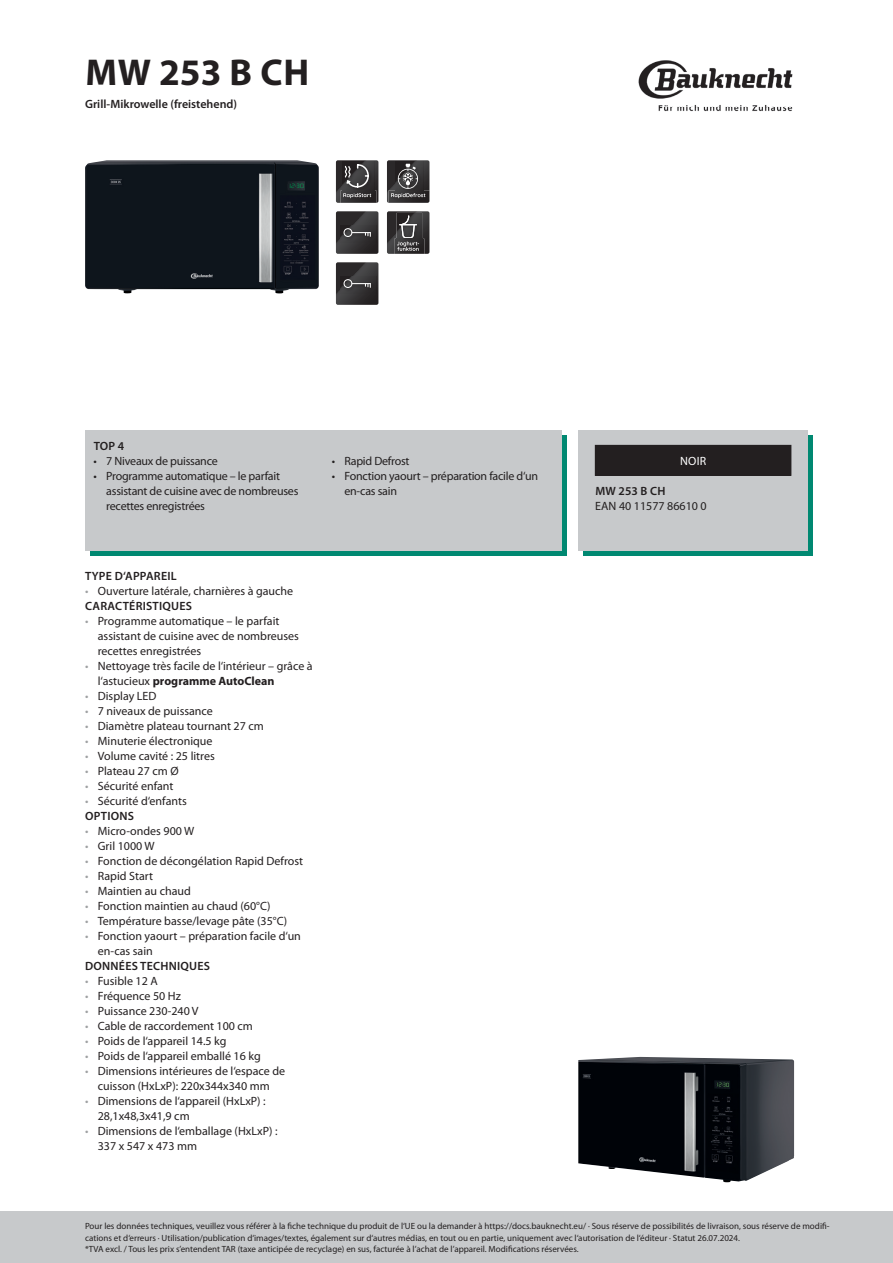
<style>
.page{position:relative;width:893px;height:1263px;background:#fff}
.page>*{position:absolute;margin:0;border:0;box-sizing:border-box;transform-origin:0 0}
.t1{font:700 37.5px "Myriad Pro";letter-spacing:.01em;color:#231f20}
.t2{font:12px/15px "Myriad Pro";color:#231f20}
.t3{font:12px/15px "Myriad Pro";letter-spacing:-.02em;color:#231f20}
.t4{font:600 12px "Myriad Pro";letter-spacing:.01em;color:#231f20}
.t5{font:12px "Myriad Pro";color:#fff}
.t6{font:9px/11.2px "Myriad Pro";color:#231f20}
.s1{color:#9ea0a2}
.s2{font-weight:600}
.s3{font-weight:700}
</style>
<div class="page">
<img style="left:638px;top:60px;width:155px;height:52px">
<div style="left:0;top:1212px;width:893px;height:51px;background:#c7c9cb"></div>
<img style="left:85px;top:160px;width:234px;height:134px">
<svg style="left:336px;top:160px;width:42px;height:43px;background:#484647"></svg>
<svg style="left:336px;top:211px;width:42px;height:43px;background:#3c3b3c"></svg>
<svg style="left:336px;top:262px;width:42px;height:43px;background:#3c3b3c"></svg>
<svg style="left:387px;top:160px;width:42px;height:43px;background:#494748"></svg>
<svg style="left:387px;top:211px;width:42px;height:43px;background:#484647"></svg>
<svg style="left:90px;top:436px;width:477px;height:120px;background:#20927f"></svg>
<div style="left:85px;top:430px;width:476px;height:120px;background:#c7c9cb"></div>
<div style="left:584px;top:436px;width:229px;height:120px;background:#008871"></div>
<div style="left:578px;top:430px;width:230px;height:120px;background:#c7c9cb"></div>
<div style="left:595px;top:445px;width:196px;height:30px;background:#231f20"></div>
<img style="left:578px;top:1057px;width:216px;height:125px">
<h1 class="t1" style="left:85px;top:48px;width:225px">MW 253 B CH</h1>
<p class="t4" style="left:85px;top:97px;width:154px">Grill-Mikrowelle (freistehend)</p>
<p class="t4" style="left:94px;top:439px;width:32px">TOP 4</p>
<p class="t3" style="left:94px;top:454px;width:126px">• 7 Niveaux de puissance</p>
<p class="t3" style="left:106px;top:469px;width:194px;text-indent:-13px">• Programme automatique – le parfait assistant de cuisine avec de nombreuses recettes enregistrées</p>
<p class="t3" style="left:332px;top:454px;width:79px">• Rapid Defrost</p>
<p class="t3" style="left:344px;top:469px;width:195px;text-indent:-13px">• Fonction yaourt – préparation facile d‘un en-cas sain</p>
<p class="t4" style="left:85px;top:570px;width:93px">TYPE D‘APPAREIL</p>
<p class="t2" style="left:85px;top:584px;width:210px"><span class="s1">•</span> Ouverture latérale, charnières à gauche<br><span class="s2">CARACTÉRISTIQUES</span></p>
<p class="t2" style="left:98px;top:614px;width:203px;text-indent:-13px"><span class="s1">•</span> Programme automatique – le parfait assistant de cuisine avec de nombreuses recettes enregistrées</p>
<p class="t2" style="left:98px;top:659px;width:216px;text-indent:-13px"><span class="s1">•</span> Nettoyage très facile de l‘intérieur – grâce à l‘astucieux <span class="s3">programme AutoClean</span></p>
<p class="t2" style="left:85px;top:689px;width:73px"><span class="s1">•</span> Display LED</p>
<p class="t2" style="left:85px;top:704px;width:129px"><span class="s1">•</span> 7 niveaux de puissance</p>
<p class="t2" style="left:85px;top:719px;width:180px"><span class="s1">•</span> Diamètre plateau tournant 27 cm</p>
<p class="t2" style="left:85px;top:734px;width:129px"><span class="s1">•</span> Minuterie électronique</p>
<p class="t2" style="left:85px;top:749px;width:131px"><span class="s1">•</span> Volume cavité : 25 litres</p>
<p class="t2" style="left:85px;top:764px;width:95px"><span class="s1">•</span> Plateau 27 cm Ø</p>
<p class="t2" style="left:85px;top:779px;width:90px"><span class="s1">•</span> Sécurité enfant</p>
<p class="t2" style="left:85px;top:794px;width:103px"><span class="s1">•</span> Sécurité d‘enfants<br><span class="s2">OPTIONS</span></p>
<p class="t2" style="left:85px;top:824px;width:111px"><span class="s1">•</span> Micro-ondes 900 W</p>
<p class="t2" style="left:85px;top:839px;width:71px"><span class="s1">•</span> Gril 1000 W</p>
<p class="t2" style="left:85px;top:854px;width:220px"><span class="s1">•</span> Fonction de décongélation Rapid Defrost</p>
<p class="t2" style="left:85px;top:869px;width:69px"><span class="s1">•</span> Rapid Start</p>
<p class="t2" style="left:85px;top:884px;width:107px"><span class="s1">•</span> Maintien au chaud</p>
<p class="t2" style="left:85px;top:899px;width:187px"><span class="s1">•</span> Fonction maintien au chaud (60°C)</p>
<p class="t2" style="left:85px;top:914px;width:204px"><span class="s1">•</span> Température basse/levage pâte (35°C)</p>
<p class="t2" style="left:98px;top:929px;width:205px;text-indent:-13px"><span class="s1">•</span> Fonction yaourt – préparation facile d‘un en-cas sain</p>
<p class="t4" style="left:85px;top:960px;width:127px">DONNÉES TECHNIQUES</p>
<p class="t2" style="left:85px;top:974px;width:74px"><span class="s1">•</span> Fusible 12 A</p>
<p class="t2" style="left:85px;top:989px;width:97px"><span class="s1">•</span> Fréquence 50 Hz</p>
<p class="t2" style="left:85px;top:1004px;width:115px"><span class="s1">•</span> Puissance 230-240 V</p>
<p class="t2" style="left:85px;top:1019px;width:169px"><span class="s1">•</span> Cable de raccordement 100 cm</p>
<p class="t2" style="left:85px;top:1034px;width:143px"><span class="s1">•</span> Poids de l‘appareil 14.5 kg</p>
<p class="t2" style="left:85px;top:1049px;width:177px"><span class="s1">•</span> Poids de l‘appareil emballé 16 kg</p>
<p class="t2" style="left:85px;top:1064px;width:202px;text-align:center"><span class="s1">•</span> Dimensions intérieures de l‘espace de cuisson (HxLxP): 220x344x340 mm</p>
<p class="t2" style="left:98px;top:1094px;width:169px;text-indent:-13px"><span class="s1">•</span> Dimensions de l‘appareil (HxLxP) :<br>28,1x48,3x41,9 cm</p>
<p class="t2" style="left:98px;top:1124px;width:181px;text-indent:-13px"><span class="s1">•</span> Dimensions de l‘emballage (HxLxP) :<br>337 x 547 x 473 mm</p>
<p class="t5" style="left:680px;top:454px;width:28px">NOIR</p>
<p class="t4" style="left:595px;top:484px;width:72px">MW 253 B CH</p>
<p class="t2" style="left:595px;top:499px;width:113px">EAN 40 11577 86610 0</p>
<p class="t6" style="left:85px;top:1221px;width:746px">Pour les données techniques, veuillez vous référer à la fiche technique du produit de l‘UE ou la demander à https://docs.bauknecht.eu/ · Sous réserve de possibilités de livraison, sous réserve de modifi&shy;cations et d‘erreurs · Utilisation/publication d‘images/textes, également sur d‘autres médias, en tout ou en partie, uniquement avec l‘autorisation de l‘éditeur · Statut 26.07.2024.<br>*TVA excl. / Tous les prix s’entendent TAR (taxe anticipée de recyclage) en sus, facturée à l’achat de l’appareil. Modifications réservées.</p>
</div>
